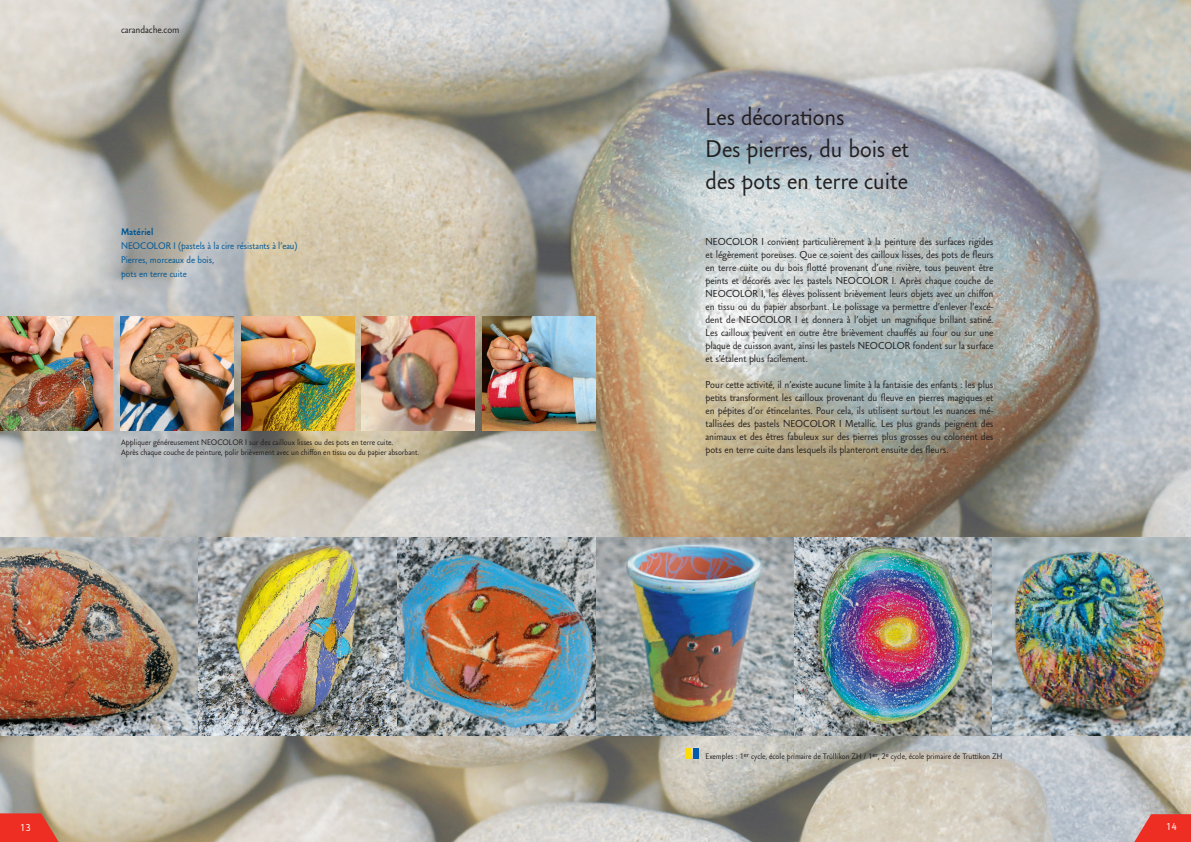
<style>
.page{position:relative;width:1191px;height:842px;background:#fff}
.page>*{position:absolute;margin:0;border:0;box-sizing:border-box;transform-origin:0 0}
.t1{font:24px/32px "Carandache Sans";color:#231f20}
.t2{font:10px/13px "Carandache Sans";color:#231f20;text-align:justify}
.t3{font:10px "Carandache Sans";color:#fff}
.t4{font:9.5px/14px "Carandache Sans";color:#005794}
.t5{font:900 9.5px "Carandache Sans";color:#005794}
.t6{font:8px/10px "Carandache Sans";color:#231f20}
</style>
<div class="page">
<img style="left:0;top:0;width:1191px;height:842px">
<img style="left:0;top:537px;width:1191px;height:199px">
<img style="left:120px;top:317px;width:114px;height:113px">
<img style="left:241px;top:317px;width:113px;height:113px">
<img style="left:361px;top:317px;width:114px;height:113px">
<img style="left:482px;top:317px;width:113px;height:113px">
<img style="left:0;top:317px;width:113px;height:113px">
<div style="left:693px;top:749px;width:5px;height:10px;background:#015aaa"></div>
<div style="left:685px;top:749px;width:5px;height:10px;background:#ffdc01"></div>
<svg style="left:0;top:813px;width:59px;height:29px"></svg>
<svg style="left:1134px;top:814px;width:57px;height:28px"></svg>
<p class="t2" style="left:121px;top:23px;width:60px">carandache.com</p>
<p class="t5" style="left:121px;top:226px;width:34px">Matériel</p>
<p class="t4" style="left:121px;top:239px;width:178px">NEOCOLOR I (pastels à la cire résistants à l’eau)<br>Pierres, morceaux de bois,<br>pots en terre cuite</p>
<p class="t6" style="left:121px;top:438px;width:300px">Appliquer généreusement NEOCOLOR I sur des cailloux lisses ou des pots en terre cuite.<br>Après chaque couche de peinture, polir brièvement avec un chiffon en tissu ou du papier absorbant.</p>
<h1 class="t1" style="left:705px;top:101px;width:205px">Les décorations<br>Des pierres, du bois et des pots en terre cuite</h1>
<p class="t2" style="left:705px;top:235px;width:289px">NEOCOLOR I convient particulièrement à la peinture des surfaces rigides et légèrement poreuses. Que ce soient des cailloux lisses, des pots de fleurs en terre cuite ou du bois flotté provenant d’une rivière, tous peuvent être peints et décorés avec les pastels NEOCOLOR I. Après chaque couche de NEOCOLOR I, les élèves polissent brièvement leurs objets avec un chiffon en tissu ou du papier absorbant. Le polissage va permettre d’enlever l’excé&shy;dent de NEOCOLOR I et donnera à l’objet un magnifique brillant satiné.<br>Les cailloux peuvent en outre être brièvement chauffés au four ou sur une plaque de cuisson avant, ainsi les pastels NEOCOLOR fondent sur la surface et s’étalent plus facilement.</p>
<p class="t2" style="left:705px;top:378px;width:289px">Pour cette activité, il n’existe aucune limite à la fantaisie des enfants : les plus petits transforment les cailloux provenant du fleuve en pierres magiques et en pépites d’or étincelantes. Pour cela, ils utilisent surtout les nuances mé&shy;tallisées des pastels NEOCOLOR I Metallic. Les plus grands peignent des animaux et des êtres fabuleux sur des pierres plus grosses ou colorient des pots en terre cuite dans lesquels ils planteront ensuite des fleurs.</p>
<p class="t6" style="left:705px;top:751px;width:298px">Exemples : 1<sup>er</sup> cycle, école primaire de Trüllikon ZH / 1<sup>er</sup>, 2<sup>e</sup> cycle, école primaire de Truttikon ZH</p>
<p class="t3" style="left:20px;top:822px;width:12px">13</p>
<p class="t3" style="left:1165px;top:821px;width:12px">14</p>
</div>
